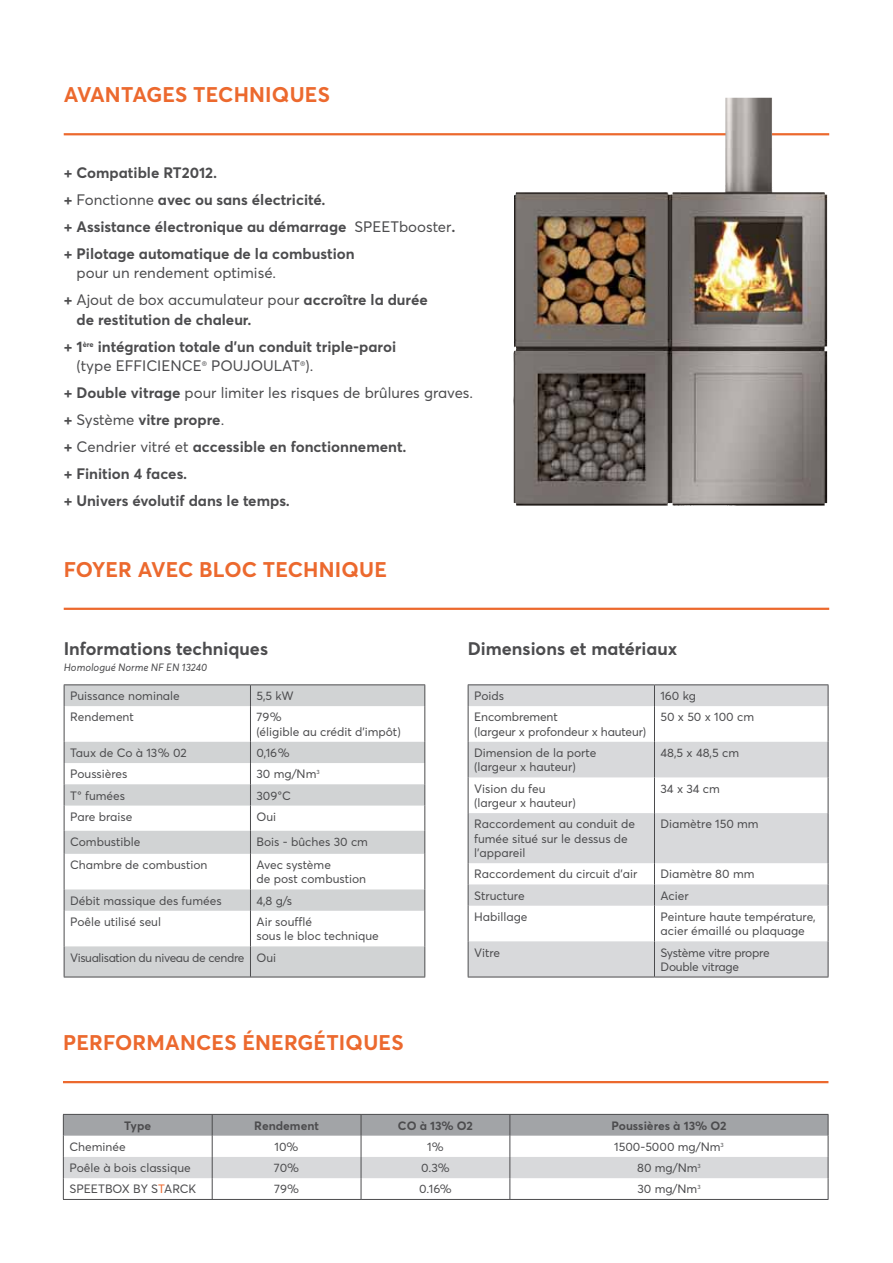
<style>
.page{position:relative;width:893px;height:1263px;background:#fff}
.page>*{position:absolute;margin:0;border:0;box-sizing:border-box;transform-origin:0 0}
.t1{font:700 21px "Averta Std";letter-spacing:.01em;color:#ec692e}
.t2{font:700 18px "Averta Std";color:#4c4c4e}
.t3{font:700 15px/27px "Averta Std";color:#4c4c4e}
.t4{font:15px/27px "Averta Std";color:#4c4c4e}
.t5{font:12px/14.4px "Averta Std";color:#4c4c4e}
.t6{font:700 12px "Averta Std";color:#4c4c4e}
.t7{font:12px "Averta Std";letter-spacing:-.03em;color:#4c4c4e}
.t8{font:12px/14.4px "Averta Std";letter-spacing:-.02em;color:#4c4c4e}
.t9{font:italic 10.5px "Averta Std";color:#4c4c4e}
.s1{font-weight:400}
.s2{font-weight:700}
.s3{color:#ec692e}
</style>
<div class="page">
<hr style="left:64px;top:608px;width:765px;height:2px;background:#ec692e">
<svg style="left:65px;top:685px;width:359px;height:292px"></svg>
<hr style="left:64px;top:684px;width:186px;height:1px;background:#4c4c4e">
<svg style="left:64px;top:685px;width:1px;height:21px"></svg>
<hr style="left:250px;top:684px;width:175px;height:1px;background:#4c4c4e">
<svg style="left:250px;top:685px;width:1px;height:21px"></svg>
<svg style="left:424px;top:685px;width:1px;height:21px"></svg>
<hr style="left:64px;top:706px;width:1px;height:36px;background:#4c4c4e">
<hr style="left:250px;top:706px;width:1px;height:36px;background:#4c4c4e">
<hr style="left:424px;top:706px;width:1px;height:36px;background:#4c4c4e">
<svg style="left:64px;top:742px;width:1px;height:112px"></svg>
<svg style="left:250px;top:742px;width:1px;height:112px"></svg>
<svg style="left:424px;top:742px;width:1px;height:112px"></svg>
<hr style="left:64px;top:854px;width:1px;height:35px;background:#4c4c4e">
<hr style="left:250px;top:854px;width:1px;height:35px;background:#4c4c4e">
<hr style="left:424px;top:854px;width:1px;height:35px;background:#4c4c4e">
<svg style="left:64px;top:889px;width:1px;height:22px"></svg>
<svg style="left:250px;top:889px;width:1px;height:22px"></svg>
<svg style="left:424px;top:889px;width:1px;height:22px"></svg>
<hr style="left:64px;top:911px;width:1px;height:35px;background:#4c4c4e">
<hr style="left:250px;top:911px;width:1px;height:35px;background:#4c4c4e">
<hr style="left:424px;top:911px;width:1px;height:35px;background:#4c4c4e">
<hr style="left:64px;top:946px;width:1px;height:31px;background:#4c4c4e">
<hr style="left:250px;top:946px;width:1px;height:31px;background:#4c4c4e">
<hr style="left:424px;top:946px;width:1px;height:31px;background:#4c4c4e">
<hr style="left:64px;top:977px;width:361px;height:1px;background:#4c4c4e">
<svg style="left:469px;top:685px;width:359px;height:292px;fill:#d8d9db"></svg>
<hr style="left:468px;top:684px;width:186px;height:1px;background:#4c4c4e">
<svg style="left:468px;top:685px;width:1px;height:21px"></svg>
<hr style="left:654px;top:684px;width:174px;height:1px;background:#4c4c4e">
<svg style="left:654px;top:685px;width:1px;height:21px"></svg>
<svg style="left:828px;top:685px;width:1px;height:21px"></svg>
<hr style="left:468px;top:706px;width:1px;height:36px;background:#4c4c4e">
<hr style="left:654px;top:706px;width:1px;height:36px;background:#4c4c4e">
<hr style="left:828px;top:706px;width:1px;height:36px;background:#4c4c4e">
<hr style="left:468px;top:742px;width:1px;height:35px;background:#4c4c4e">
<hr style="left:654px;top:742px;width:1px;height:35px;background:#4c4c4e">
<hr style="left:828px;top:742px;width:1px;height:35px;background:#4c4c4e">
<hr style="left:468px;top:777px;width:1px;height:36px;background:#4c4c4e">
<hr style="left:654px;top:777px;width:1px;height:36px;background:#4c4c4e">
<hr style="left:828px;top:777px;width:1px;height:36px;background:#4c4c4e">
<hr style="left:468px;top:813px;width:1px;height:50px;background:#4c4c4e">
<hr style="left:654px;top:813px;width:1px;height:50px;background:#4c4c4e">
<hr style="left:828px;top:813px;width:1px;height:50px;background:#4c4c4e">
<svg style="left:468px;top:863px;width:1px;height:43px"></svg>
<svg style="left:654px;top:863px;width:1px;height:43px"></svg>
<svg style="left:828px;top:863px;width:1px;height:43px"></svg>
<hr style="left:468px;top:906px;width:1px;height:35px;background:#4c4c4e">
<hr style="left:654px;top:906px;width:1px;height:35px;background:#4c4c4e">
<hr style="left:828px;top:906px;width:1px;height:35px;background:#4c4c4e">
<hr style="left:468px;top:941px;width:1px;height:36px;background:#4c4c4e">
<hr style="left:654px;top:941px;width:1px;height:36px;background:#4c4c4e">
<hr style="left:828px;top:941px;width:1px;height:36px;background:#4c4c4e">
<hr style="left:468px;top:977px;width:186px;height:1px;background:#4c4c4e">
<hr style="left:654px;top:977px;width:174px;height:1px;background:#4c4c4e">
<hr style="left:63px;top:1081px;width:765px;height:2px;background:#ec692e">
<svg style="left:63px;top:1114px;width:766px;height:85px"></svg>
<hr style="left:63px;top:1114px;width:298px;height:1px;background:#4c4c4e">
<hr style="left:361px;top:1114px;width:467px;height:1px;background:#4c4c4e">
<hr style="left:63px;top:1199px;width:298px;height:1px;background:#4c4c4e">
<hr style="left:361px;top:1199px;width:467px;height:1px;background:#4c4c4e">
<hr style="left:64px;top:133px;width:765px;height:2px;background:#ec692e">
<img style="left:513px;top:98px;width:314px;height:408px">
<h1 class="t1" style="left:64px;top:86px;width:268px">AVANTAGES TECHNIQUES</h1>
<p class="t3" style="left:64px;top:160px;width:393px">+ Compatible RT2012.<br>+ <span class="s1">Fonctionne</span> avec ou sans électricité.<br>+ Assistance électronique au démarrage <span class="s1">SPEETbooster</span>. + Pilotage automatique de la combustion</p>
<p class="t4" style="left:64px;top:260px;width:366px;text-indent:13px">pour un rendement optimisé.<br><span class="s2">+</span> Ajout de box accumulateur pour <span class="s2">accroître la durée</span></p>
<p class="t3" style="left:64px;top:307px;width:334px;text-indent:13px">de restitution de chaleur.<br>+ 1<sup>ère</sup> intégration totale d’un conduit triple-paroi</p>
<p class="t3" style="left:64px;top:353px;width:411px;text-indent:13px"><span class="s1">(type EFFICIENCE</span><sup>®</sup> <span class="s1">POUJOULAT</span><sup>®</sup><span class="s1">).<br></span>+ Double vitrage <span class="s1">pour limiter les risques de brûlures graves. </span>+ <span class="s1">Système</span> vitre propre<span class="s1">.<br></span>+ <span class="s1">Cendrier vitré et</span> accessible en fonctionnement.<br>+ Finition 4 faces.<br>+ Univers évolutif dans le temps.</p>
<h1 class="t1" style="left:64px;top:561px;width:325px">FOYER AVEC BLOC TECHNIQUE</h1>
<h2 class="t2" style="left:64px;top:641px;width:206px">Informations techniques</h2>
<p class="t9" style="left:64px;top:661px;width:145px">Homologué Norme NF EN 13240</p>
<p class="t5" style="left:70px;top:689px;width:111px">Puissance nominale</p>
<p class="t5" style="left:256px;top:689px;width:39px">5,5 kW</p>
<p class="t5" style="left:70px;top:711px;width:65px">Rendement</p>
<p class="t5" style="left:256px;top:711px;width:146px">79 %<br>(éligible au crédit d’impôt)</p>
<p class="t5" style="left:70px;top:746px;width:118px">Taux de Co à 13 % 02</p>
<p class="t5" style="left:256px;top:746px;width:35px">0,16 %</p>
<p class="t5" style="left:70px;top:768px;width:59px">Poussières</p>
<p class="t5" style="left:256px;top:768px;width:65px">30 mg/Nm<sup>3</sup></p>
<p class="t5" style="left:70px;top:789px;width:56px">T° fumées</p>
<p class="t5" style="left:256px;top:789px;width:36px">309°C</p>
<p class="t5" style="left:70px;top:810px;width:64px">Pare braise</p>
<p class="t5" style="left:256px;top:810px;width:21px">Oui</p>
<p class="t5" style="left:70px;top:835px;width:72px">Combustible</p>
<p class="t5" style="left:256px;top:835px;width:113px">Bois - bûches 30 cm</p>
<p class="t5" style="left:70px;top:858px;width:139px">Chambre de combustion</p>
<p class="t5" style="left:256px;top:858px;width:111px">Avec système<br>de post combustion</p>
<p class="t5" style="left:70px;top:894px;width:153px">Débit massique des fumées</p>
<p class="t5" style="left:256px;top:894px;width:37px">4,8 g/s</p>
<p class="t5" style="left:70px;top:915px;width:92px">Poêle utilisé seul</p>
<p class="t5" style="left:256px;top:915px;width:124px">Air soufflé<br>sous le bloc technique</p>
<p class="t7" style="left:70px;top:952px;width:208px">Visualisation du niveau de cendre Oui</p>
<h1 class="t1" style="left:63px;top:1034px;width:342px">PERFORMANCES ÉNERGÉTIQUES</h1>
<h2 class="t2" style="left:468px;top:641px;width:211px">Dimensions et matériaux</h2>
<p class="t5" style="left:474px;top:689px;width:32px">Poids</p>
<p class="t5" style="left:660px;top:689px;width:37px">160 kg</p>
<p class="t5" style="left:474px;top:711px;width:174px">Encombrement<br>(largeur x profondeur x hauteur)</p>
<p class="t5" style="left:660px;top:711px;width:95px">50 x 50 x 100 cm</p>
<p class="t5" style="left:474px;top:746px;width:124px">Dimension de la porte (largeur x hauteur)</p>
<p class="t5" style="left:660px;top:746px;width:80px">48,5 x 48,5 cm</p>
<p class="t5" style="left:474px;top:782px;width:103px">Vision du feu (largeur x hauteur)</p>
<p class="t5" style="left:660px;top:782px;width:61px">34 x 34 cm</p>
<p class="t5" style="left:474px;top:818px;width:163px">Raccordement au conduit de fumée situé sur le dessus de l’appareil</p>
<p class="t5" style="left:660px;top:818px;width:100px">Diamètre 150 mm</p>
<p class="t5" style="left:474px;top:868px;width:165px">Raccordement du circuit d’air</p>
<p class="t5" style="left:660px;top:868px;width:95px">Diamètre 80 mm</p>
<p class="t5" style="left:474px;top:889px;width:52px">Structure</p>
<p class="t5" style="left:660px;top:889px;width:30px">Acier</p>
<p class="t5" style="left:474px;top:910px;width:55px">Habillage</p>
<p class="t5" style="left:660px;top:910px;width:157px">Peinture haute température, acier émaillé ou plaquage</p>
<p class="t5" style="left:474px;top:946px;width:28px">Vitre</p>
<p class="t8" style="left:660px;top:946px;width:111px">Système vitre propre<br>Double vitrage</p>
<p class="t6" style="left:124px;top:1120px;width:28px">Type</p>
<p class="t6" style="left:254px;top:1120px;width:66px">Rendement</p>
<p class="t6" style="left:398px;top:1120px;width:76px">CO à 13% O2</p>
<p class="t6" style="left:611px;top:1120px;width:117px">Poussières à 13% O2</p>
<p class="t5" style="left:69px;top:1140px;width:58px">Cheminée</p>
<p class="t5" style="left:275px;top:1140px;width:26px">10%</p>
<p class="t5" style="left:427px;top:1140px;width:18px">1%</p>
<p class="t5" style="left:614px;top:1140px;width:111px">1500-5000 mg/Nm<sup>3</sup></p>
<p class="t5" style="left:69px;top:1161px;width:123px">Poêle à bois classique</p>
<p class="t5" style="left:274px;top:1161px;width:27px">70%</p>
<p class="t5" style="left:421px;top:1161px;width:30px">0.3%</p>
<p class="t5" style="left:637px;top:1161px;width:65px">80 mg/Nm<sup>3</sup></p>
<p class="t5" style="left:69px;top:1183px;width:129px">SPEETBOX BY S<span class="s3">T</span>ARCK</p>
<p class="t5" style="left:274px;top:1183px;width:26px">79%</p>
<p class="t5" style="left:419px;top:1183px;width:34px">0.16%</p>
<p class="t5" style="left:637px;top:1183px;width:65px">30 mg/Nm<sup>3</sup></p>
</div>
